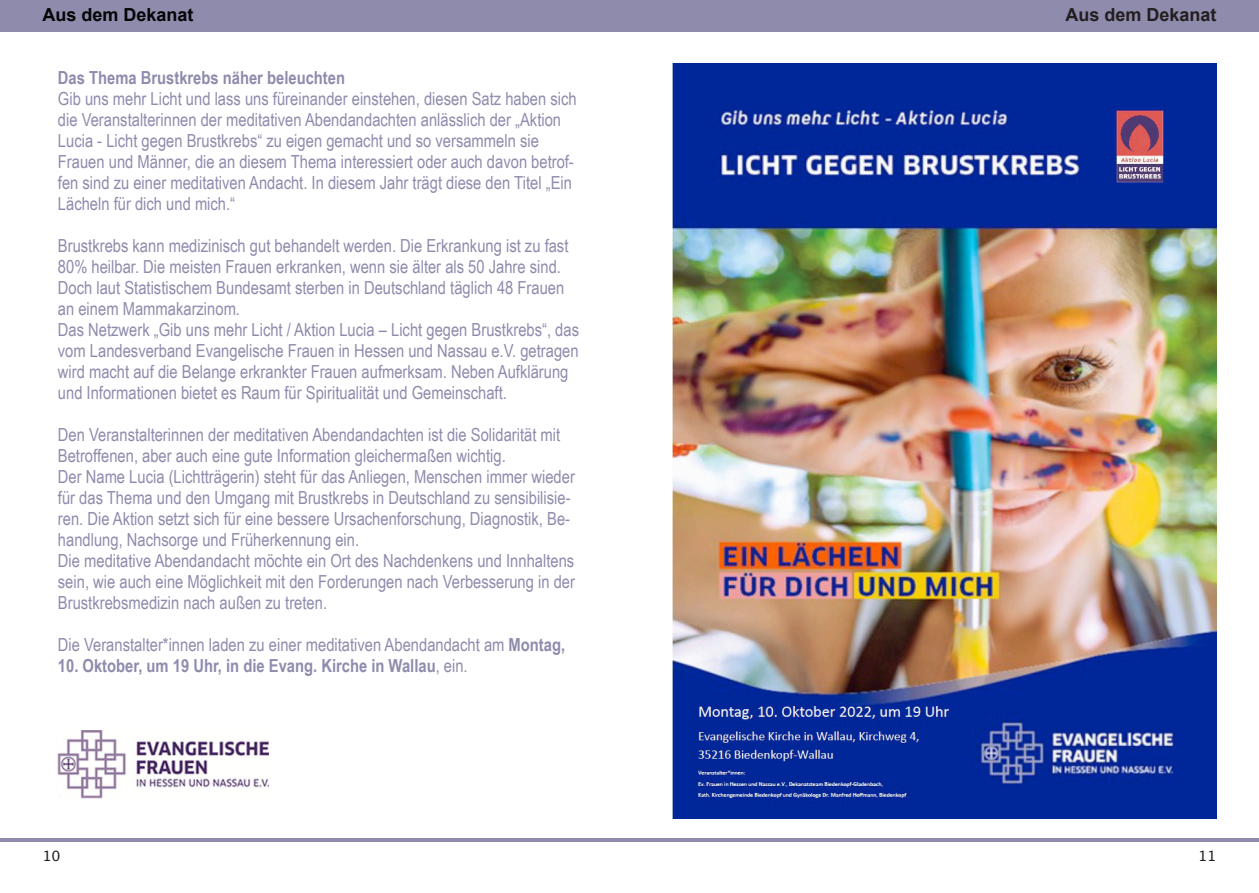
<style>
.page{position:relative;width:1259px;height:893px;background:#fff}
.page>*{position:absolute;margin:0;border:0;box-sizing:border-box;transform-origin:0 0}
.t1{font:18px/21px "Arial Narrow";color:#8e8bad}
.t2{font:700 18px "Arial Narrow";color:#8e8bad}
.t3{font:700 18px "Arial";color:#030505}
.t4{font:700 18px "Arial";color:#231f20}
.t5{font:14.25px "Lucida Grande";color:#231f20}
.s1{font-weight:700}
.s2{font-weight:400}
</style>
<div class="page">
<div style="left:0;top:0;width:1259px;height:32px;background:#8e8bad"></div>
<hr style="left:0;top:838px;width:1259px;height:3px;background:#8e8bad">
<img style="left:58px;top:730px;width:210px;height:68px">
<img style="left:673px;top:63px;width:543px;height:756px">
<p class="t3" style="left:43px;top:8px;width:153px">Aus dem Dekanat</p>
<p class="t4" style="left:1065px;top:8px;width:153px">Aus dem Dekanat</p>
<p class="t2" style="left:58px;top:71px;width:289px">Das Thema Brustkrebs näher beleuchten</p>
<p class="t1" style="left:58px;top:90px;width:520px">Gib uns mehr Licht und lass uns füreinander einstehen, diesen Satz haben sich die Veranstalterinnen der meditativen Abendandachten anlässlich der „Aktion Lucia - Licht gegen Brustkrebs“ zu eigen gemacht und so versammeln sie Frauen und Männer, die an diesem Thema interessiert oder auch davon betrof&shy;fen sind zu einer meditativen Andacht. In diesem Jahr trägt diese den Titel „Ein Lächeln für dich und mich.“</p>
<p class="t1" style="left:58px;top:237px;width:523px">Brustkrebs kann medizinisch gut behandelt werden. Die Erkrankung ist zu fast 80% heilbar. Die meisten Frauen erkranken, wenn sie älter als 50 Jahre sind.<br>Doch laut Statistischem Bundesamt sterben in Deutschland täglich 48 Frauen an einem Mammakarzinom.<br>Das Netzwerk „Gib uns mehr Licht / Aktion Lucia – Licht gegen Brustkrebs“, das vom Landesverband Evangelische Frauen in Hessen und Nassau e.V. getragen wird macht auf die Belange erkrankter Frauen aufmerksam. Neben Aufklärung und Informationen bietet es Raum für Spiritualität und Gemeinschaft.</p>
<p class="t1" style="left:58px;top:426px;width:518px">Den Veranstalterinnen der meditativen Abendandachten ist die Solidarität mit Betroffenen, aber auch eine gute Information gleichermaßen wichtig.<br>Der Name Lucia (Lichtträgerin) steht für das Anliegen, Menschen immer wieder für das Thema und den Umgang mit Brustkrebs in Deutschland zu sensibilisie&shy;ren. Die Aktion setzt sich für eine bessere Ursachenforschung, Diagnostik, Be&shy;handlung, Nachsorge und Früherkennung ein.<br>Die meditative Abendandacht möchte ein Ort des Nachdenkens und Innhaltens sein, wie auch eine Möglichkeit mit den Forderungen nach Verbesserung in der Brustkrebsmedizin nach außen zu treten.</p>
<p class="t1" style="left:58px;top:636px;width:509px">Die Veranstalter*innen laden zu einer meditativen Abendandacht am <span class="s1">Montag,</span></p>
<p class="t2" style="left:58px;top:659px;width:411px">10. Oktober, um 19 Uhr, in die Evang. Kirche in Wallau<span class="s2">, ein.</span></p>
<p class="t5" style="left:43px;top:850px;width:20px">10</p>
<p class="t5" style="left:1198px;top:850px;width:20px">11</p>
</div>
